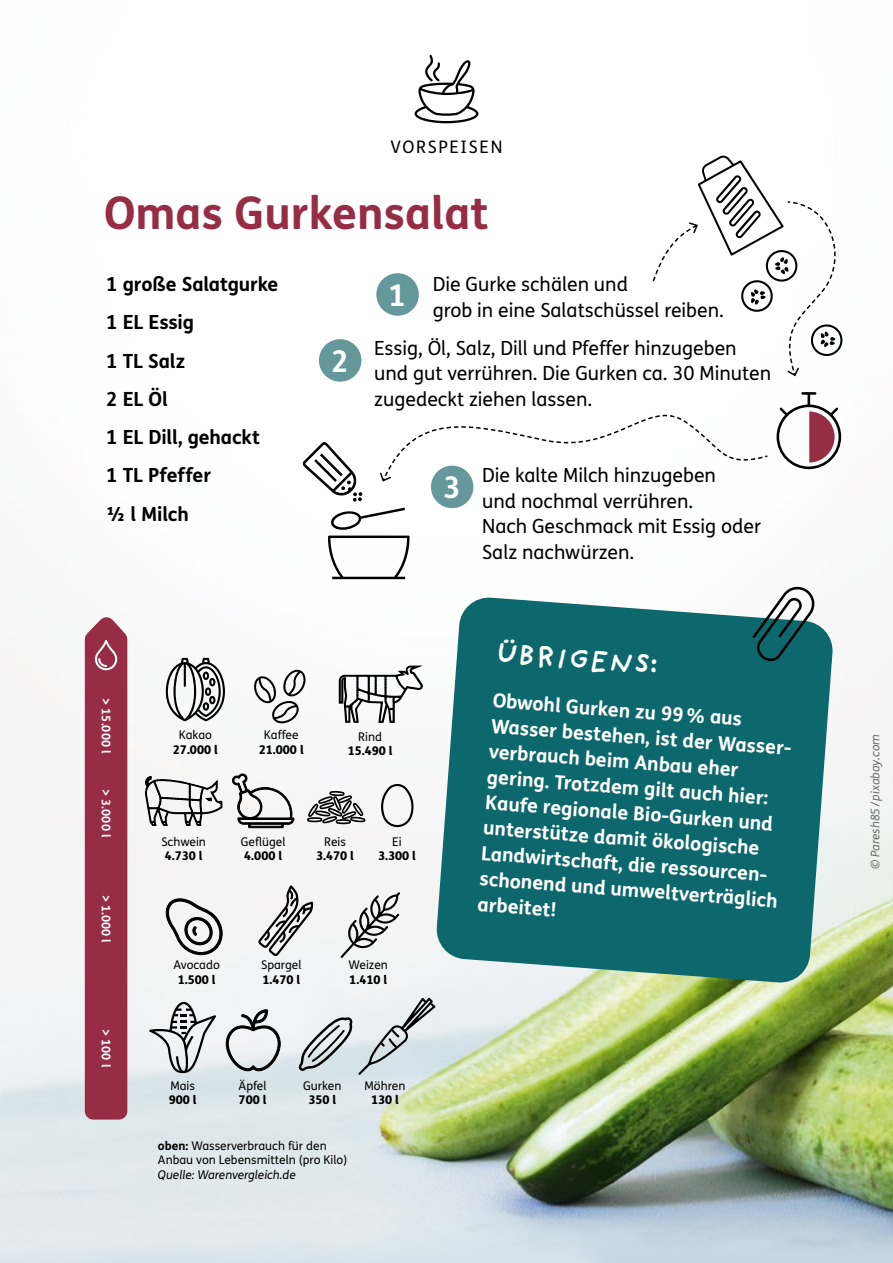
<style>
.page{position:relative;width:893px;height:1263px;background:#fff}
.page>*{position:absolute;margin:0;border:0;box-sizing:border-box;transform-origin:0 0}
.t1{font:700 45px "FS Me";color:#962d44}
.t2{font:700 30px "Providence Sans Pro";color:#fff}
.t3{font:700 30px "FS Me";color:#fff}
.t4{font:19.5px/25.5px "FS Me";color:#000}
.t5{font:700 19.5px/25.5px "FS Me";color:#fff}
.t6{font:700 19.5px/38.2px "FS Me";letter-spacing:-.01em;color:#000}
.t7{font:17.25px "FS Me";letter-spacing:.1em;color:#000}
.t8{font:12px/14.4px "FS Me";color:#000}
.t9{font:800 12px "FS Me";color:#000}
.t10{font:700 12px "FS Me";color:#fff}
.t11{font:italic 12px "FS Me";color:#000}
.t12{font:italic 12px "FS Me";color:#6f6f6e}
.s1{font-weight:700}
</style>
<div class="page">
<img style="left:0;top:112px;width:893px;height:1151px">
<div style="left:376px;top:273px;width:43px;height:43px;background:#65989b;border-radius:50%"></div>
<div style="left:319px;top:339px;width:42px;height:43px;background:#65989b;border-radius:50%"></div>
<div style="left:431px;top:466px;width:42px;height:42px;background:#65989b;border-radius:50%"></div>
<svg style="left:776px;top:392px;width:65px;height:77px"></svg>
<svg style="left:436px;top:596px;width:398px;height:387px;background:#27787b"></svg>
<svg style="left:415px;top:55px;width:63px;height:68px"></svg>
<svg style="left:302px;top:442px;width:60px;height:60px"></svg>
<svg style="left:379px;top:401px;width:390px;height:82px"></svg>
<svg style="left:753px;top:586px;width:62px;height:75px"></svg>
<svg style="left:149px;top:1002px;width:67px;height:71px"></svg>
<svg style="left:258px;top:885px;width:56px;height:71px"></svg>
<svg style="left:166px;top:658px;width:59px;height:63px"></svg>
<svg style="left:338px;top:665px;width:88px;height:58px"></svg>
<svg style="left:70px;top:601px;width:66px;height:527px"></svg>
<svg style="left:144px;top:775px;width:79px;height:51px"></svg>
<svg style="left:232px;top:773px;width:62px;height:55px"></svg>
<svg style="left:307px;top:791px;width:58px;height:33px"></svg>
<svg style="left:328px;top:508px;width:82px;height:71px"></svg>
<svg style="left:651px;top:156px;width:194px;height:221px"></svg>
<svg style="left:253px;top:670px;width:54px;height:53px"></svg>
<svg style="left:379px;top:784px;width:36px;height:43px"></svg>
<svg style="left:164px;top:899px;width:59px;height:56px"></svg>
<svg style="left:341px;top:892px;width:59px;height:66px"></svg>
<svg style="left:226px;top:1009px;width:55px;height:62px"></svg>
<svg style="left:298px;top:998px;width:137px;height:77px;background:#c9d0d4"></svg>
<p class="t7" style="left:391px;top:135px;width:113px">VORSPEISEN</p>
<h1 class="t1" style="left:104px;top:179px;width:386px">Omas Gurkensalat</h1>
<p class="t6" style="left:106px;top:264px;width:174px">1 große Salatgurke<br>1 EL Essig<br>1 TL Salz<br>2 EL Öl<br>1 EL Dill, gehackt<br>1 TL Pfeffer<br>½ l Milch</p>
<h2 class="t3" style="left:331px;top:338px;width:19px">2</h2>
<p class="t4" style="left:433px;top:271px;width:293px">Die Gurke schälen und<br>grob in eine Salatschüssel reiben.</p>
<p class="t4" style="left:374px;top:335px;width:398px">Essig, Öl, Salz, Dill und Pfeffer hinzugeben und gut verrühren. Die Gurken ca. 30 Minuten zugedeckt ziehen lassen.</p>
<h2 class="t3" style="left:388px;top:272px;width:19px">1</h2>
<h2 class="t3" style="left:443px;top:464px;width:19px">3</h2>
<p class="t4" style="left:482px;top:462px;width:280px">Die kalte Milch hinzugeben<br>und nochmal verrühren.<br>Nach Geschmack mit Essig oder<br>Salz nachwürzen.</p>
<p class="t10" style="left:115px;top:698px;width:57px;rotate:90deg">&gt; 15.000 l</p>
<p class="t10" style="left:115px;top:789px;width:49px;rotate:90deg">&gt; 3.000 l</p>
<p class="t10" style="left:115px;top:895px;width:49px;rotate:90deg">&gt; 1.000 l</p>
<p class="t10" style="left:115px;top:1029px;width:39px;rotate:90deg">&gt; 100 l</p>
<p class="t8" style="left:179px;top:727px;width:35px">Kakao</p>
<p class="t9" style="left:173px;top:740px;width:46px">27.000 l</p>
<p class="t8" style="left:264px;top:727px;width:36px">Kaffee</p>
<p class="t9" style="left:259px;top:740px;width:46px">21.000 l</p>
<p class="t8" style="left:358px;top:729px;width:25px">Rind</p>
<p class="t9" style="left:348px;top:741px;width:46px">15.490 l</p>
<p class="t8" style="left:161px;top:834px;width:46px">Schwein</p>
<p class="t9" style="left:165px;top:846px;width:39px">4.730 l</p>
<p class="t8" style="left:241px;top:834px;width:46px">Geflügel</p>
<p class="t9" style="left:244px;top:846px;width:39px">4.000 l</p>
<p class="t8" style="left:324px;top:834px;width:23px">Reis</p>
<p class="t9" style="left:316px;top:846px;width:39px">3.470 l</p>
<p class="t8" style="left:392px;top:834px;width:11px">Ei</p>
<p class="t9" style="left:378px;top:846px;width:39px">3.300 l</p>
<p class="t8" style="left:174px;top:957px;width:48px">Avocado</p>
<p class="t9" style="left:178px;top:970px;width:39px">1.500 l</p>
<p class="t8" style="left:261px;top:957px;width:42px">Spargel</p>
<p class="t9" style="left:262px;top:970px;width:39px">1.470 l</p>
<p class="t8" style="left:349px;top:957px;width:41px">Weizen</p>
<p class="t9" style="left:349px;top:970px;width:39px">1.410 l</p>
<h2 class="t2" style="left:498px;top:635px;width:164px;rotate:4deg">ÜBRIGENS:</h2>
<p class="t5" style="left:493px;top:687px;width:306px;rotate:4deg">Obwohl Gurken zu 99% aus<br>Wasser bestehen, ist der Wasser&shy;verbrauch beim Anbau eher gering. Trotzdem gilt auch hier:<br>Kaufe regionale Bio-Gurken und unterstütze damit ökologische<br>Landwirtschaft, die ressourcen&shy;schonend und umweltverträglich arbeitet!</p>
<p class="t8" style="left:170px;top:1078px;width:26px">Mais</p>
<p class="t9" style="left:169px;top:1090px;width:29px">900 l</p>
<p class="t8" style="left:239px;top:1078px;width:30px">Äpfel</p>
<p class="t9" style="left:239px;top:1090px;width:29px">700 l</p>
<p class="t8" style="left:303px;top:1078px;width:40px">Gurken</p>
<p class="t9" style="left:308px;top:1090px;width:29px">350 l</p>
<p class="t8" style="left:365px;top:1078px;width:42px">Möhren</p>
<p class="t9" style="left:371px;top:1090px;width:29px">130 l</p>
<p class="t8" style="left:158px;top:1138px;width:191px"><span class="s1">oben:</span> Wasserverbrauch für den<br>Anbau von Lebensmitteln (pro Kilo)</p>
<p class="t11" style="left:158px;top:1166px;width:139px">Quelle: Warenvergleich.de</p>
<p class="t12" style="left:867px;top:869px;width:137px;rotate:-90deg">© Paresh85/pixabay.com</p>
</div>
